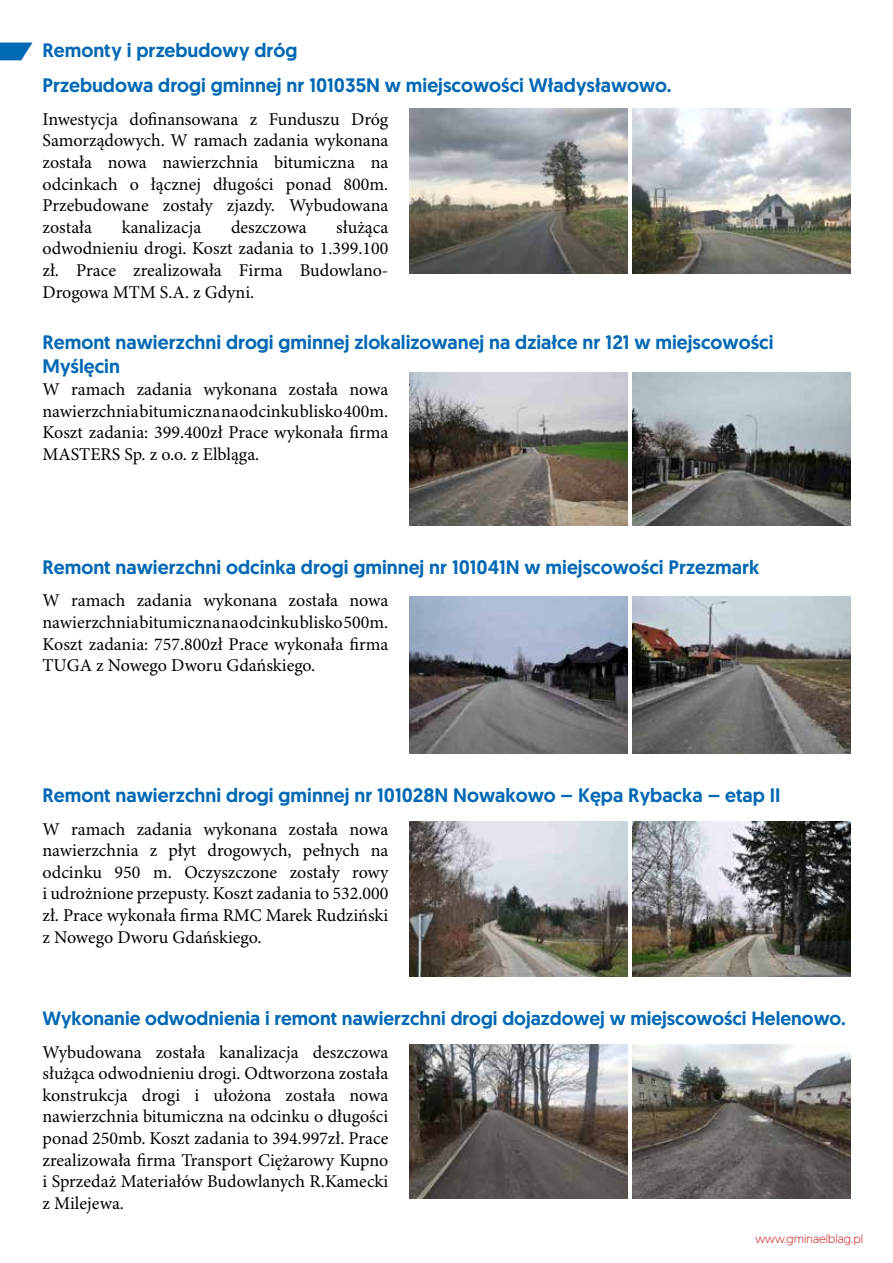
<style>
.page{position:relative;width:893px;height:1263px;background:#fff}
.page>*{position:absolute;margin:0;border:0;box-sizing:border-box;transform-origin:0 0}
.t1{font:500 19.5px/23.4px "Geomanist";color:#0069b4}
.t2{font:500 19.2px "Geomanist";color:#0069b4}
.t3{font:18px/21.6px "Minion Pro";color:#000;text-align:justify}
.t4{font:300 12px "Geomanist";color:#cd1719}
</style>
<div class="page">
<img style="left:633px;top:597px;width:217px;height:156px">
<img style="left:410px;top:597px;width:217px;height:156px">
<img style="left:633px;top:372px;width:217px;height:153px">
<img style="left:410px;top:372px;width:217px;height:153px">
<img style="left:633px;top:1044px;width:217px;height:154px">
<img style="left:410px;top:1044px;width:217px;height:154px">
<img style="left:633px;top:108px;width:217px;height:166px">
<img style="left:410px;top:108px;width:217px;height:166px">
<img style="left:633px;top:821px;width:217px;height:155px">
<img style="left:410px;top:821px;width:217px;height:155px">
<svg style="left:0;top:43px;width:32px;height:17px"></svg>
<p class="t1" style="left:43px;top:38px;width:257px">Remonty i przebudowy dróg</p>
<p class="t1" style="left:43px;top:73px;width:631px">Przebudowa drogi gminnej nr 101035N w miejscowości Władysławowo.</p>
<p class="t3" style="left:43px;top:109px;width:347px">Inwestycja dofinansowana z Funduszu Dróg Samorządowych. W ramach zadania wykonana została nowa nawierzchnia bitumiczna na odcinkach o łącznej długości ponad 800m.<br>Przebudowane zostały zjazdy. Wybudowana została</p>
<p class="t3" style="left:43px;top:217px;width:347px;text-indent:294px">służąca odwodnieniu drogi. Koszt zadania to 1.399.100 zł. Prace zrealizowała Firma Budowlano-Drogowa MTM S.A. z Gdyni.</p>
<p class="t3" style="left:122px;top:217px;width:81px">kanalizacja</p>
<p class="t3" style="left:231px;top:217px;width:77px">deszczowa</p>
<p class="t1" style="left:43px;top:330px;width:732px">Remont nawierzchni drogi gminnej zlokalizowanej na działce nr 121 w miejscowości<br>Myślęcin</p>
<p class="t3" style="left:43px;top:379px;width:347px">W ramach zadania wykonana została nowa nawierzchnia bitumiczna na odcinku blisko 400m.<br>Koszt zadania: 399.400zł Prace wykonała firma MASTERS Sp. z o.o. z Elbląga.</p>
<p class="t1" style="left:43px;top:555px;width:718px">Remont nawierzchni odcinka drogi gminnej nr 101041N w miejscowości Przezmark</p>
<p class="t3" style="left:43px;top:591px;width:347px">W ramach zadania wykonana została nowa nawierzchnia bitumiczna na odcinku blisko 500m.<br>Koszt zadania: 757.800zł Prace wykonała firma TUGA z Nowego Dworu Gdańskiego.</p>
<p class="t1" style="left:43px;top:783px;width:739px">Remont nawierzchni drogi gminnej nr 101028N Nowakowo – Kępa Rybacka – etap II</p>
<p class="t3" style="left:43px;top:819px;width:347px">W ramach zadania wykonana została nowa nawierzchnia z płyt drogowych, pełnych na odcinku 950 m. Oczyszczone zostały rowy i udrożnione przepusty. Koszt zadania to 532.000 zł. Prace wykonała firma RMC Marek Rudziński z Nowego Dworu Gdańskiego.</p>
<p class="t2" style="left:43px;top:1005px;width:805px">Wykonanie odwodnienia i remont nawierzchni drogi dojazdowej w miejscowości Helenowo.</p>
<p class="t3" style="left:43px;top:1042px;width:347px">Wybudowana została kanalizacja deszczowa służąca odwodnieniu drogi. Odtworzona została konstrukcja drogi i ułożona została nowa nawierzchnia bitumiczna na odcinku o długości ponad 250mb. Koszt zadania to 394.997zł. Prace zrealizowała firma Transport Ciężarowy Kupno i Sprzedaż Materiałów Budowlanych R.Kamecki z Milejewa.</p>
<p class="t4" style="left:756px;top:1231px;width:109px">www.gminaelblag.pl</p>
</div>
